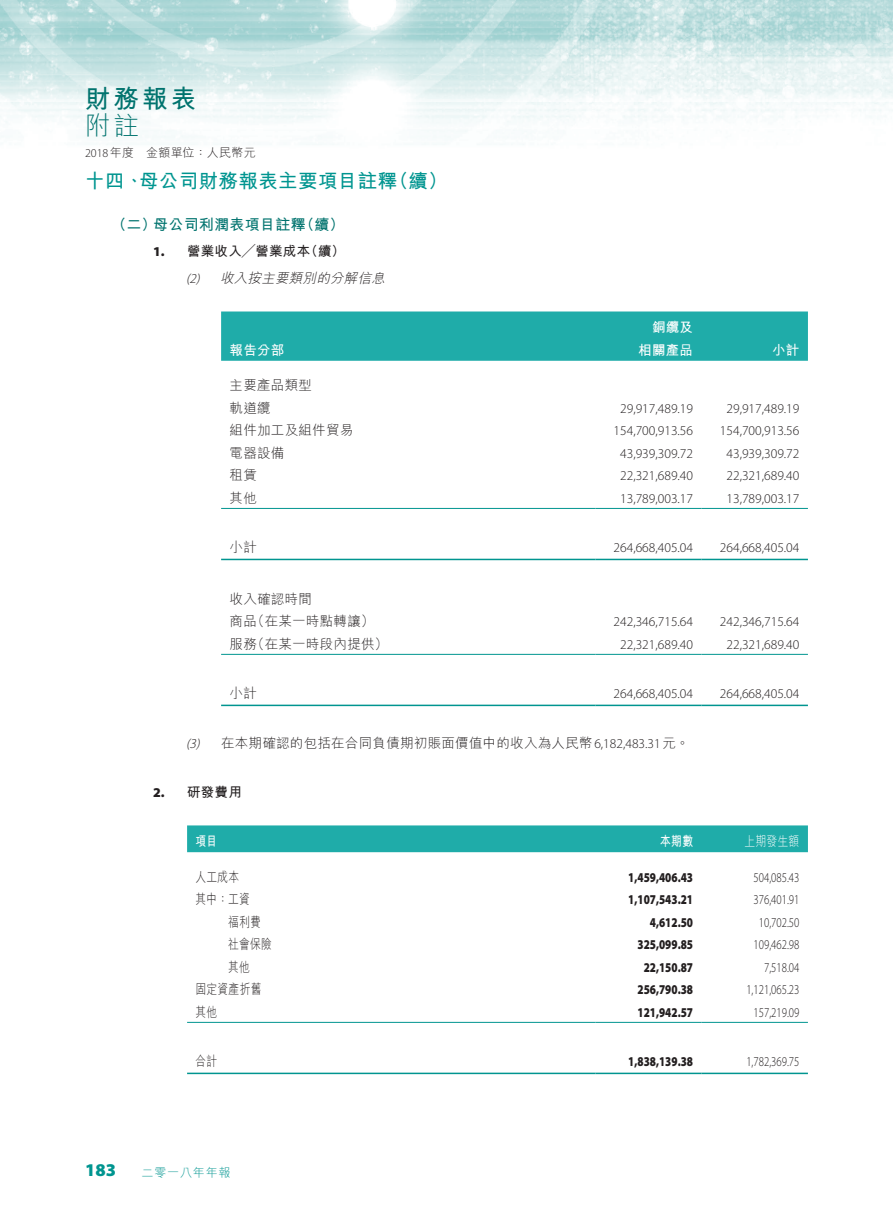
<style>
.page{position:relative;width:893px;height:1212px;background:#fff}
.page>*{position:absolute;margin:0;border:0;box-sizing:border-box;transform-origin:0 0}
.t1{font:700 25.5px "M Hei HK";color:#00736e}
.t2{font:300 25.5px "M Hei HK";color:#00736e}
._01_H1{font:700 19.5px "M Hei HK";letter-spacing:.02em;color:#009590}
.t3{font:900 18px "Myriad Pro";color:#009590}
._02_H2{font:700 15px "M Hei HK";letter-spacing:.02em;color:#00736e}
._50_Table_txt{font:300 13.5px "Myriad Pro";color:#231f20}
._50_Table_txt-2{font:900 13.5px "Myriad Pro";color:#231f20;scale:.8 1}
._50_Table_txt-3{font:300 13.5px "Myriad Pro";color:#231f20;scale:.8 1}
._50_Table_txt-4{font:300 13.5px "M Hei HK";letter-spacing:.02em;color:#231f20}
._04_H4{font:300 13.5px "M Hei HK";letter-spacing:.02em;color:#231f20}
._50_Table_txt-5{font:300 13.5px "M Hei HK";letter-spacing:.02em;color:#231f20;scale:.8 1}
._03_H3{font:700 13.5px "M Hei HK";letter-spacing:.02em;color:#231f20}
._50_Table_txt-6{font:700 13.5px "M Hei HK";letter-spacing:.02em;color:#fff}
._04_H4-2{font:italic 300 13.5px "M Hei HK";color:#231f20}
._04_H4-3{font:italic 300 13.5px "Myriad Pro";color:#231f20}
._50_Table_txt-7{font:300 13.5px "M Hei HK";letter-spacing:.02em;color:#fff;scale:.8 1}
._50_Table_txt-8{font:700 13.5px "M Hei HK";letter-spacing:.02em;color:#fff;scale:.8 1}
._03_H3-2{font:900 13.5px "Myriad Pro";color:#231f20}
.t4{font:300 12px "M Hei HK";letter-spacing:.02em;color:#231f20}
.t5{font:300 12px "M Hei HK";letter-spacing:.07em;color:#009590}
.t6{font:300 12px "Myriad Pro";color:#231f20}
.s1{font-family:"M Hei HK"}
.s2{font-family:"Myriad Pro"}
</style>
<div class="page">
<img style="left:0;top:0;width:893px;height:1075px">
<div style="left:221px;top:311px;width:587px;height:50px;background:#1faca9"></div>
<hr style="left:221px;top:508px;width:374px;height:1px;background:#009590">
<hr style="left:595px;top:508px;width:107px;height:1px;background:#009590">
<hr style="left:702px;top:508px;width:106px;height:1px;background:#009590">
<hr style="left:221px;top:559px;width:374px;height:1px;background:#009590">
<hr style="left:595px;top:559px;width:107px;height:1px;background:#009590">
<hr style="left:702px;top:559px;width:106px;height:1px;background:#009590">
<hr style="left:221px;top:654px;width:374px;height:1px;background:#009590">
<hr style="left:595px;top:654px;width:107px;height:1px;background:#009590">
<hr style="left:702px;top:654px;width:106px;height:1px;background:#009590">
<hr style="left:221px;top:705px;width:374px;height:1px;background:#009590">
<hr style="left:595px;top:705px;width:107px;height:1px;background:#009590">
<hr style="left:702px;top:705px;width:106px;height:1px;background:#009590">
<div style="left:187px;top:825px;width:621px;height:27px;background:#1faca9"></div>
<hr style="left:187px;top:1022px;width:408px;height:1px;background:#009590">
<hr style="left:595px;top:1022px;width:107px;height:1px;background:#009590">
<hr style="left:702px;top:1022px;width:106px;height:1px;background:#009590">
<hr style="left:187px;top:1072px;width:408px;height:2px;background:#009590">
<hr style="left:595px;top:1072px;width:107px;height:2px;background:#009590">
<hr style="left:702px;top:1072px;width:106px;height:2px;background:#009590">
<h1 class="t1" style="left:85px;top:80px;width:113px">財務報表</h1>
<h1 class="t2" style="left:85px;top:112px;width:56px">附註</h1>
<p class="t4" style="left:146px;top:147px;width:111px">金額單位：人民幣元</p>
<p class="t6" style="left:85px;top:146px;width:51px">2018<span class="s1">年度</span></p>
<p class="_01_H1" style="left:139px;top:166px;width:260px">母公司財務報表主要項目註釋</p>
<p class="_01_H1" style="left:85px;top:166px;width:60px">十四、</p>
<p class="_01_H1" style="left:389px;top:166px;width:60px">（續(</p>
<p class="_02_H2" style="left:153px;top:213px;width:154px">母公司利潤表項目註釋</p>
<p class="_02_H2" style="left:112px;top:213px;width:46px">（二）</p>
<p class="_02_H2" style="left:299px;top:213px;width:46px">（續(</p>
<p class="_03_H3-2" style="left:153px;top:243px;width:13px">1.</p>
<p class="_03_H3" style="left:187px;top:241px;width:125px">營業收入╱營業成本</p>
<p class="_03_H3" style="left:305px;top:241px;width:42px">（續(</p>
<p class="_04_H4-3" style="left:186px;top:270px;width:19px">)2(</p>
<p class="_04_H4-2" style="left:220px;top:271px;width:169px">收入按主要類別的分解信息</p>
<p class="_50_Table_txt-6" style="left:652px;top:317px;width:43px">銅纜及</p>
<p class="_50_Table_txt-6" style="left:230px;top:340px;width:56px">報告分部</p>
<p class="_50_Table_txt-6" style="left:638px;top:340px;width:56px">相關產品</p>
<p class="_50_Table_txt-6" style="left:772px;top:340px;width:29px">小計</p>
<p class="_50_Table_txt-4" style="left:230px;top:378px;width:84px">主要產品類型</p>
<p class="_50_Table_txt-4" style="left:230px;top:401px;width:43px">軌道纜</p>
<p class="_50_Table_txt" style="left:620px;top:400px;width:74px">29,917,489.19</p>
<p class="_50_Table_txt" style="left:726px;top:400px;width:74px">29,917,489.19</p>
<p class="_50_Table_txt-4" style="left:230px;top:423px;width:125px">組件加工及組件貿易</p>
<p class="_50_Table_txt" style="left:614px;top:422px;width:81px">154,700,913.56</p>
<p class="_50_Table_txt" style="left:720px;top:422px;width:81px">154,700,913.56</p>
<p class="_50_Table_txt-4" style="left:230px;top:446px;width:56px">電器設備</p>
<p class="_50_Table_txt" style="left:620px;top:445px;width:74px">43,939,309.72</p>
<p class="_50_Table_txt" style="left:726px;top:445px;width:74px">43,939,309.72</p>
<p class="_50_Table_txt-4" style="left:230px;top:468px;width:29px">租賃</p>
<p class="_50_Table_txt" style="left:620px;top:467px;width:74px">22,321,689.40</p>
<p class="_50_Table_txt" style="left:726px;top:467px;width:74px">22,321,689.40</p>
<p class="_50_Table_txt-4" style="left:230px;top:491px;width:29px">其他</p>
<p class="_50_Table_txt" style="left:620px;top:490px;width:74px">13,789,003.17</p>
<p class="_50_Table_txt" style="left:726px;top:490px;width:74px">13,789,003.17</p>
<p class="_50_Table_txt-4" style="left:230px;top:540px;width:29px">小計</p>
<p class="_50_Table_txt-4" style="left:230px;top:592px;width:84px">收入確認時間</p>
<p class="_50_Table_txt" style="left:614px;top:539px;width:81px">264,668,405.04</p>
<p class="_50_Table_txt" style="left:720px;top:539px;width:81px">264,668,405.04</p>
<p class="_50_Table_txt-4" style="left:251px;top:614px;width:125px">（在某一時點轉讓(</p>
<p class="_50_Table_txt-4" style="left:230px;top:614px;width:29px">商品</p>
<p class="_50_Table_txt" style="left:614px;top:613px;width:81px">242,346,715.64</p>
<p class="_50_Table_txt" style="left:720px;top:613px;width:81px">242,346,715.64</p>
<p class="_50_Table_txt-4" style="left:251px;top:637px;width:138px">（在某一時段內提供(</p>
<p class="_50_Table_txt-4" style="left:230px;top:637px;width:29px">服務</p>
<p class="_50_Table_txt" style="left:620px;top:636px;width:74px">22,321,689.40</p>
<p class="_50_Table_txt" style="left:726px;top:636px;width:74px">22,321,689.40</p>
<p class="_03_H3-2" style="left:153px;top:783px;width:13px">2.</p>
<p class="_50_Table_txt-4" style="left:230px;top:686px;width:29px">小計</p>
<p class="_04_H4" style="left:221px;top:736px;width:470px">在本期確認的包括在合同負債期初賬面價值中的收入為人民幣<span class="s2">6,182,483.31</span>元。</p>
<p class="_50_Table_txt" style="left:614px;top:685px;width:81px">264,668,405.04</p>
<p class="_04_H4-3" style="left:186px;top:735px;width:19px">)3(</p>
<p class="_03_H3" style="left:187px;top:782px;width:56px">研發費用</p>
<p class="_50_Table_txt" style="left:720px;top:685px;width:81px">264,668,405.04</p>
<p class="_50_Table_txt-8" style="left:196px;top:831px;width:29px">項目</p>
<p class="_50_Table_txt-8" style="left:660px;top:831px;width:43px">本期數</p>
<p class="_50_Table_txt-7" style="left:745px;top:834px;width:70px">上期發生額</p>
<p class="_50_Table_txt-5" style="left:196px;top:870px;width:56px">人工成本</p>
<p class="_50_Table_txt-2" style="left:628px;top:868px;width:83px">1,459,406.43</p>
<p class="_50_Table_txt-3" style="left:753px;top:869px;width:59px">504,085.43</p>
<p class="_50_Table_txt-5" style="left:196px;top:892px;width:70px">其中：工資</p>
<p class="_50_Table_txt-2" style="left:628px;top:890px;width:83px">1,107,543.21</p>
<p class="_50_Table_txt-3" style="left:753px;top:891px;width:59px">376,401.91</p>
<p class="_50_Table_txt-5" style="left:228px;top:915px;width:43px">福利費</p>
<p class="_50_Table_txt-2" style="left:650px;top:913px;width:56px">4,612.50</p>
<p class="_50_Table_txt-3" style="left:759px;top:914px;width:52px">10,702.50</p>
<p class="_50_Table_txt-5" style="left:228px;top:937px;width:56px">社會保險</p>
<p class="_50_Table_txt-2" style="left:637px;top:935px;width:71px">325,099.85</p>
<p class="_50_Table_txt-3" style="left:753px;top:936px;width:59px">109,462.98</p>
<p class="_50_Table_txt-5" style="left:228px;top:960px;width:29px">其他</p>
<p class="_50_Table_txt-2" style="left:644px;top:958px;width:63px">22,150.87</p>
<p class="_50_Table_txt-3" style="left:764px;top:959px;width:46px">7,518.04</p>
<p class="_50_Table_txt-5" style="left:196px;top:982px;width:84px">固定資產折舊</p>
<p class="_50_Table_txt-2" style="left:637px;top:980px;width:71px">256,790.38</p>
<p class="_50_Table_txt-3" style="left:746px;top:981px;width:68px">1,121,065.23</p>
<p class="_50_Table_txt-5" style="left:196px;top:1005px;width:29px">其他</p>
<p class="_50_Table_txt-2" style="left:637px;top:1003px;width:71px">121,942.57</p>
<p class="_50_Table_txt-3" style="left:753px;top:1004px;width:59px">157,219.09</p>
<p class="_50_Table_txt-5" style="left:196px;top:1054px;width:29px">合計</p>
<p class="_50_Table_txt-2" style="left:628px;top:1052px;width:83px">1,838,139.38</p>
<p class="_50_Table_txt-3" style="left:746px;top:1053px;width:68px">1,782,369.75</p>
<h3 class="t3" style="left:85px;top:1158px;width:32px">183</h3>
<p class="t5" style="left:142px;top:1166px;width:91px">二零一八年年報</p>
</div>
